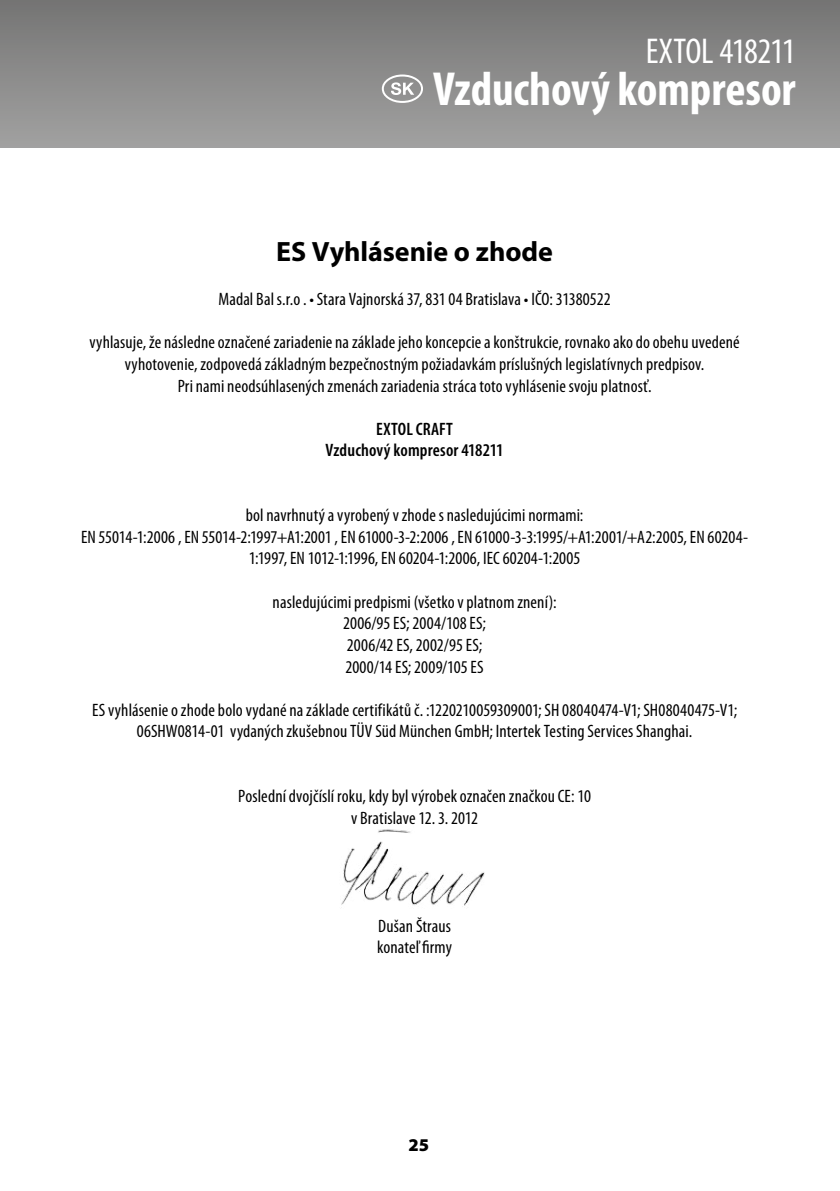
<style>
.page{position:relative;width:840px;height:1191px;background:#fff}
.page>*{position:absolute;margin:0;border:0;box-sizing:border-box;transform-origin:0 0}
.t1{font:700 condensed 48px "Myriad Pro";color:#fff}
.t2{font:condensed 36px "Myriad Pro";letter-spacing:-.02em;color:#fff}
.t3{font:700 28px "Myriad Pro";letter-spacing:-.005em;color:#000}
.t4{font:condensed 18px/21.6px "Myriad Pro";letter-spacing:.005em;color:#000;text-align:center}
.t5{font:600 condensed 18px/21.6px "Myriad Pro";letter-spacing:.01em;color:#000;text-align:center}
.t6{font:900 18px "Myriad Pro";color:#000}
</style>
<div class="page">
<div style="left:0;top:0;width:839px;height:147px;background:linear-gradient(to bottom,#747474,#a1a1a1)"></div>
<svg style="left:381px;top:74px;width:42px;height:29px"></svg>
<img style="left:341px;top:829px;width:144px;height:77px">
<h2 class="t2" style="left:645px;top:29px;width:151px">EXTOL 418211</h2>
<h1 class="t1" style="left:433px;top:59px;width:364px">Vzduchový kompresor</h1>
<h3 class="t3" style="left:276px;top:234px;width:278px">ES Vyhlásenie o zhode</h3>
<p class="t4" style="left:218px;top:288px;width:393px">Madal Bal s.r.o . • Stara Vajnorská 37, 831 04 Bratislava • IČO: 31380522</p>
<p class="t4" style="left:89px;top:331px;width:651px">vyhlasuje, že následne označené zariadenie na základe jeho koncepcie a konštrukcie, rovnako ako do obehu uvedené vyhotovenie, zodpovedá základným bezpečnostným požiadavkám príslušných legislatívnych predpisov.<br>Pri nami neodsúhlasených zmenách zariadenia stráca toto vyhlásenie svoju platnosť.</p>
<p class="t5" style="left:325px;top:418px;width:179px">Exto l Craft<br>Vzduchový kompresor 418211</p>
<p class="t4" style="left:81px;top:504px;width:668px">bol navrhnutý a vyrobený v zhode s nasledujúcimi normami:<br>EN 55014-1:2006 , EN 55014-2:1997+A1:2001 , EN 61000-3-2:2006 , EN 61000-3-3:1995/+A1:2001/+A2:2005, EN 60204-<br>1:1997, EN 1012-1:1996, EN 60204-1:2006, IEC 60204-1:2005</p>
<p class="t4" style="left:272px;top:591px;width:285px">nasledujúcimi predpismi (všetko v platnom znení):<br>2006/95 ES; 2004/108 ES;<br>2006/42 ES, 2002/95 ES;<br>2000/14 ES; 2009/105 ES</p>
<p class="t4" style="left:92px;top:699px;width:646px">ES vyhlásenie o zhode bolo vydané na základe certifikátů č. :1220210059309001; SH 08040474-V1; SH08040475-V1;<br>06SHW0814-01 vydaných zkušebnou TÜV Süd München GmbH; Intertek Testing Services Shanghai.</p>
<p class="t4" style="left:238px;top:785px;width:354px">Poslední dvojčíslí roku, kdy byl výrobek označen značkou CE: 10 v Bratislave 12. 3. 2012</p>
<p class="t4" style="left:377px;top:915px;width:76px;text-align:left">Dušan Štraus konateľ firmy</p>
<p class="t6" style="left:408px;top:1135px;width:22px">25</p>
</div>
